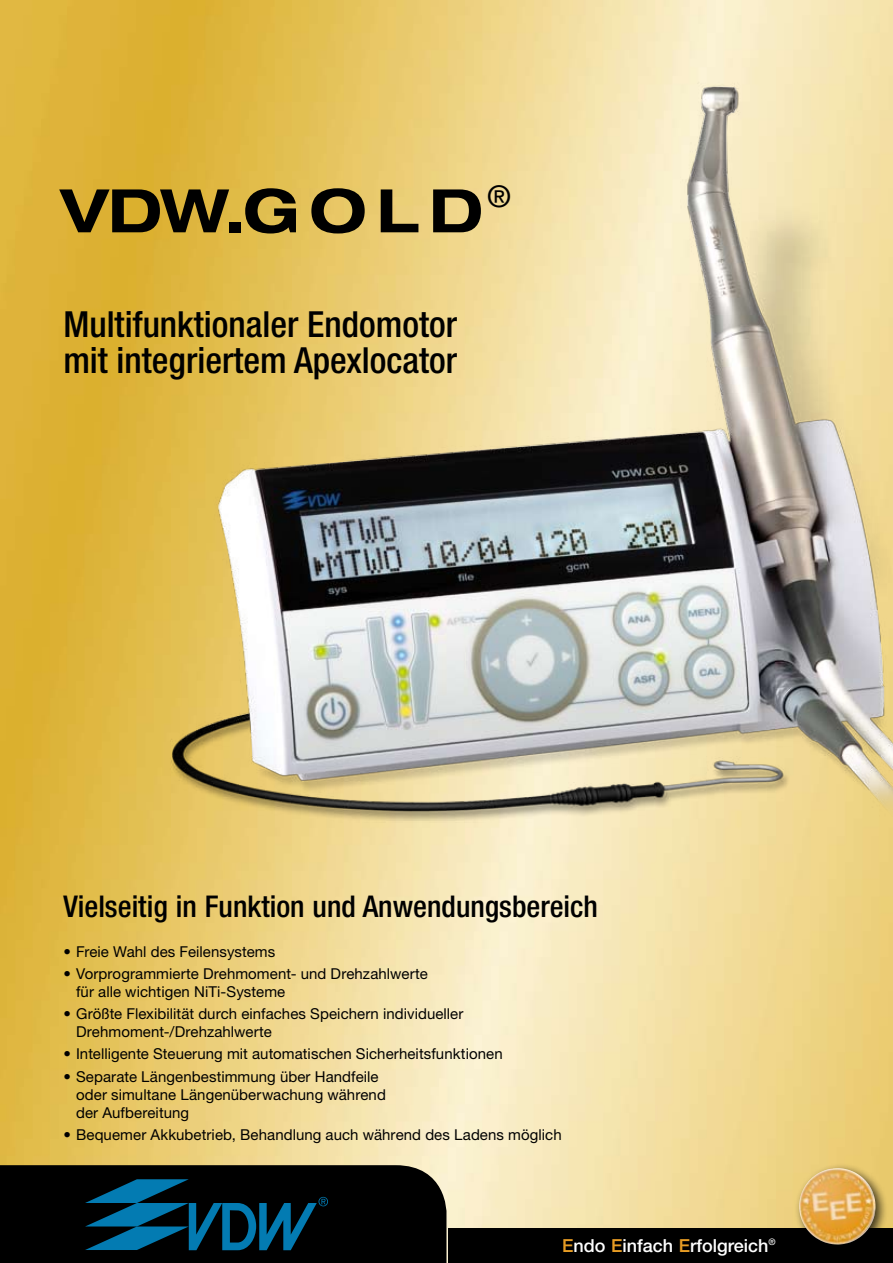
<style>
.page{position:relative;width:893px;height:1263px;background:#fff}
.page>*{position:absolute;margin:0;border:0;box-sizing:border-box;transform-origin:0 0}
.t1{font:700 expanded 60px "Helvetica Neue";letter-spacing:.15em;color:#000}
.t2{font:500 condensed 36px/36px "Helvetica Neue LT Pro";color:#000}
.t3{font:500 condensed 30px "Helvetica Neue LT Pro";color:#000}
.t4{font:500 18px "Helvetica Neue LT Pro";color:#fff}
.t5{font:15px/18px "Helvetica Neue LT Pro";letter-spacing:.005em;color:#000}
.s1{color:#e79c24}
</style>
<div class="page">
<img style="left:0;top:0;width:893px;height:1263px">
<img style="left:119px;top:74px;width:774px;height:749px">
<div style="left:449px;top:1229px;width:444px;height:34px;background:#000"></div>
<svg style="left:0;top:1165px;width:446px;height:98px;background:#03151c"></svg>
<div style="left:794px;top:1163px;width:94px;height:94px;background:#000;opacity:.75"></div>
<img style="left:799px;top:1168px;width:76px;height:76px">
<h1 class="t1" style="left:61px;top:173px;width:452px">VDW.GOLD<sup>®</sup></h1>
<h2 class="t2" style="left:63px;top:306px;width:395px">Multifunktionaler Endomotor mit integriertem Apexlocator</h2>
<h3 class="t3" style="left:63px;top:888px;width:536px">Vielseitig in Funktion und Anwendungsbereich</h3>
<p class="t5" style="left:63px;top:942px;width:213px">• Freie Wahl des Feilensystems</p>
<p class="t5" style="left:76px;top:964px;width:353px;text-indent:-13px">• Vorprogrammierte Drehmoment- und Drehzahlwerte für alle wichtigen NiTi-Systeme</p>
<p class="t5" style="left:76px;top:1004px;width:389px;text-indent:-13px">• Größte Flexibilität durch einfaches Speichern individueller<br>Drehmoment-/Drehzahlwerte</p>
<p class="t5" style="left:63px;top:1045px;width:441px">• Intelligente Steuerung mit automatischen Sicherheitsfunktionen</p>
<p class="t5" style="left:76px;top:1067px;width:311px;text-indent:-13px">• Separate Längenbestimmung über Handfeile oder simultane Längenüberwachung während der Aufbereitung</p>
<p class="t5" style="left:63px;top:1125px;width:500px">• Bequemer Akkubetrieb, Behandlung auch während des Ladens möglich</p>
<p class="t4" style="left:562px;top:1235px;width:215px"><span class="s1">E</span>ndo <span class="s1">E</span>infach <span class="s1">E</span>rfolgreich<sup>®</sup></p>
</div>
